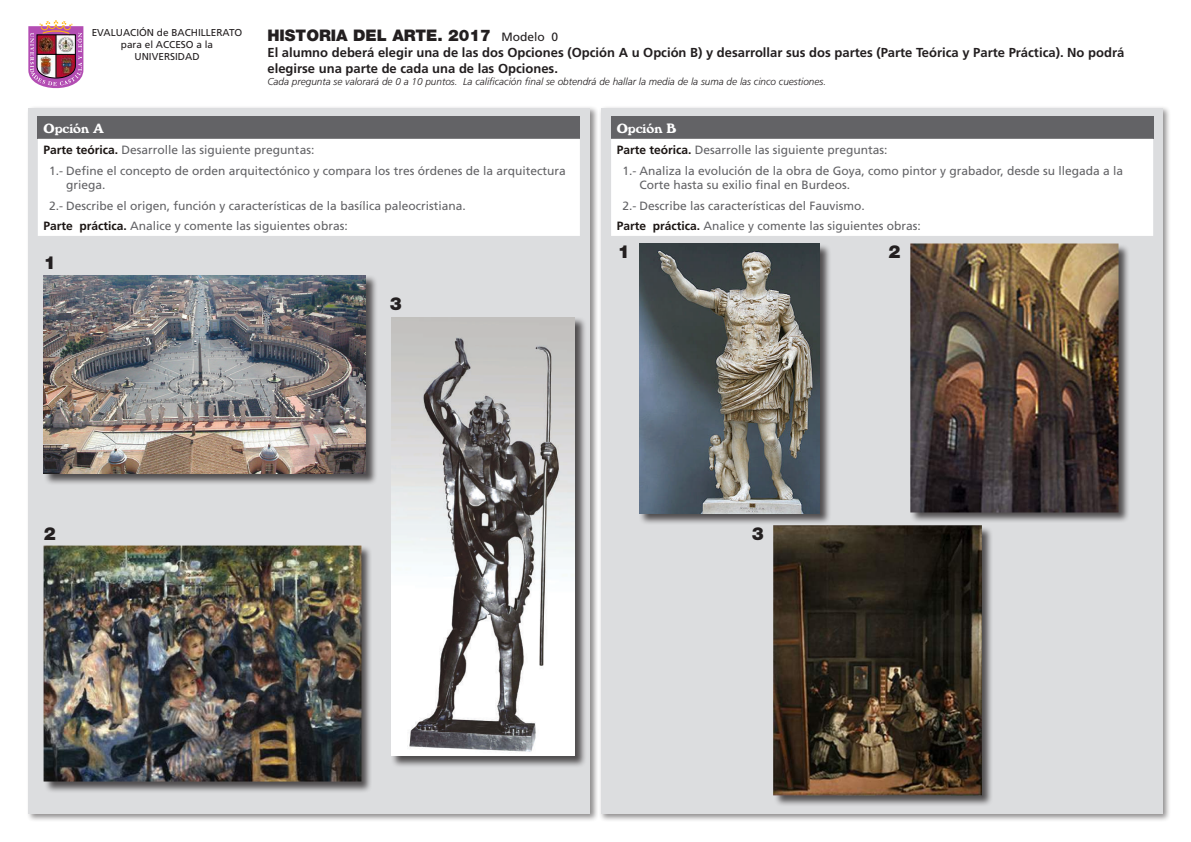
<style>
.page{position:relative;width:1191px;height:842px;background:#fff}
.page>*{position:absolute;margin:0;border:0;box-sizing:border-box;transform-origin:0 0}
.t1{font:900 18px "Helvetica Neue";color:#231f20}
.t2{font:900 16px "Helvetica Neue";color:#231f20}
.t3{font:700 14px "Windsor D";color:#fff}
.t4{font:700 13px/15.6px "Frutiger";color:#231f20}
.t5{font:12px/20.7px "Frutiger";color:#636366}
.t6{font:italic 300 10px "Frutiger";color:#231f20}
.t7{font:10px/12px "Frutiger";color:#231f20;text-align:center}
.s1{font-family:"Frutiger";font-weight:400;font-size:12px}
.s2{font-weight:700;color:#1b1513}
</style>
<div class="page">
<div style="left:26px;top:106px;width:572px;height:716px;background:#231f20;opacity:.5"></div>
<div style="left:28px;top:108px;width:562px;height:706px;background:#dcdddf"></div>
<div style="left:599px;top:106px;width:572px;height:716px;background:#231f20;opacity:.5"></div>
<div style="left:601px;top:108px;width:562px;height:706px;background:#dcdddf"></div>
<img style="left:28px;top:20px;width:55px;height:69px">
<div style="left:38px;top:117px;width:542px;height:22px;background:#636366"></div>
<div style="left:38px;top:139px;width:542px;height:97px;background:#fff"></div>
<div style="left:611px;top:117px;width:542px;height:22px;background:#636366"></div>
<div style="left:611px;top:139px;width:542px;height:97px;background:#fff"></div>
<div style="left:639px;top:243px;width:192px;height:283px;background:#231f20;opacity:.75"></div>
<img style="left:639px;top:244px;width:180px;height:270px">
<div style="left:910px;top:244px;width:220px;height:279px;background:#231f20;opacity:.75"></div>
<img style="left:910px;top:244px;width:208px;height:268px">
<div style="left:773px;top:526px;width:220px;height:280px;background:#231f20;opacity:.75"></div>
<img style="left:773px;top:526px;width:208px;height:269px">
<div style="left:44px;top:275px;width:333px;height:211px;background:#231f20;opacity:.75"></div>
<img style="left:44px;top:275px;width:321px;height:199px">
<div style="left:44px;top:545px;width:328px;height:248px;background:#231f20;opacity:.75"></div>
<img style="left:44px;top:545px;width:317px;height:237px">
<div style="left:391px;top:317px;width:195px;height:451px;background:#231f20;opacity:.75"></div>
<img style="left:391px;top:317px;width:183px;height:439px">
<p class="t7" style="left:92px;top:26px;width:152px">EVALUACIÓN de BACHILLERATO para el ACCESO a la<br>UNIVERSIDAD</p>
<h2 class="t2" style="left:267px;top:26px;width:292px">HISTORIA DEL ARTE. 2017 <span class="s1">Modelo 0</span></h2>
<p class="t4" style="left:267px;top:45px;width:858px">El alumno deberá elegir una de las dos Opciones (Opción A u Opción B) y desarrollar sus dos partes (Parte Teórica y Parte Práctica). No podrá elegirse una parte de cada una de las Opciones.</p>
<p class="t6" style="left:267px;top:75px;width:560px">Cada pregunta se valorará de 0 a 10 puntos. La calificación final se obtendrá de hallar la media de la suma de las cinco cuestiones.</p>
<p class="t3" style="left:43px;top:120px;width:62px">Opción A</p>
<p class="t5" style="left:49px;top:139px;width:518px;text-indent:-6px"><span class="s2">Parte teórica.</span> Desarrolle las siguiente preguntas:<br>1.- Define el concepto de orden arquitectónico y compara los tres órdenes de la arquitectura</p>
<p class="t5" style="left:66px;top:174px;width:41px">griega.</p>
<p class="t5" style="left:49px;top:195px;width:418px">2.- Describe el origen, función y características de la basílica paleocristiana.</p>
<p class="t5" style="left:43px;top:216px;width:306px"><span class="s2">Parte práctica.</span> Analice y comente las siguientes obras:</p>
<h1 class="t1" style="left:44px;top:251px;width:14px">1</h1>
<h1 class="t1" style="left:390px;top:293px;width:14px">3</h1>
<p class="t3" style="left:617px;top:120px;width:61px">Opción B</p>
<p class="t5" style="left:622px;top:139px;width:502px;text-indent:-6px"><span class="s2">Parte teórica.</span> Desarrolle las siguiente preguntas:<br>1.- Analiza la evolución de la obra de Goya, como pintor y grabador, desde su llegada a la</p>
<p class="t5" style="left:639px;top:174px;width:212px">Corte hasta su exilio final en Burdeos.</p>
<p class="t5" style="left:622px;top:195px;width:244px">2.- Describe las características del Fauvismo.</p>
<p class="t5" style="left:617px;top:216px;width:306px"><span class="s2">Parte práctica.</span> Analice y comente las siguientes obras:</p>
<h1 class="t1" style="left:617px;top:240px;width:14px">1</h1>
<h1 class="t1" style="left:888px;top:240px;width:14px">2</h1>
<h1 class="t1" style="left:44px;top:523px;width:14px">2</h1>
<h1 class="t1" style="left:752px;top:523px;width:14px">3</h1>
</div>
